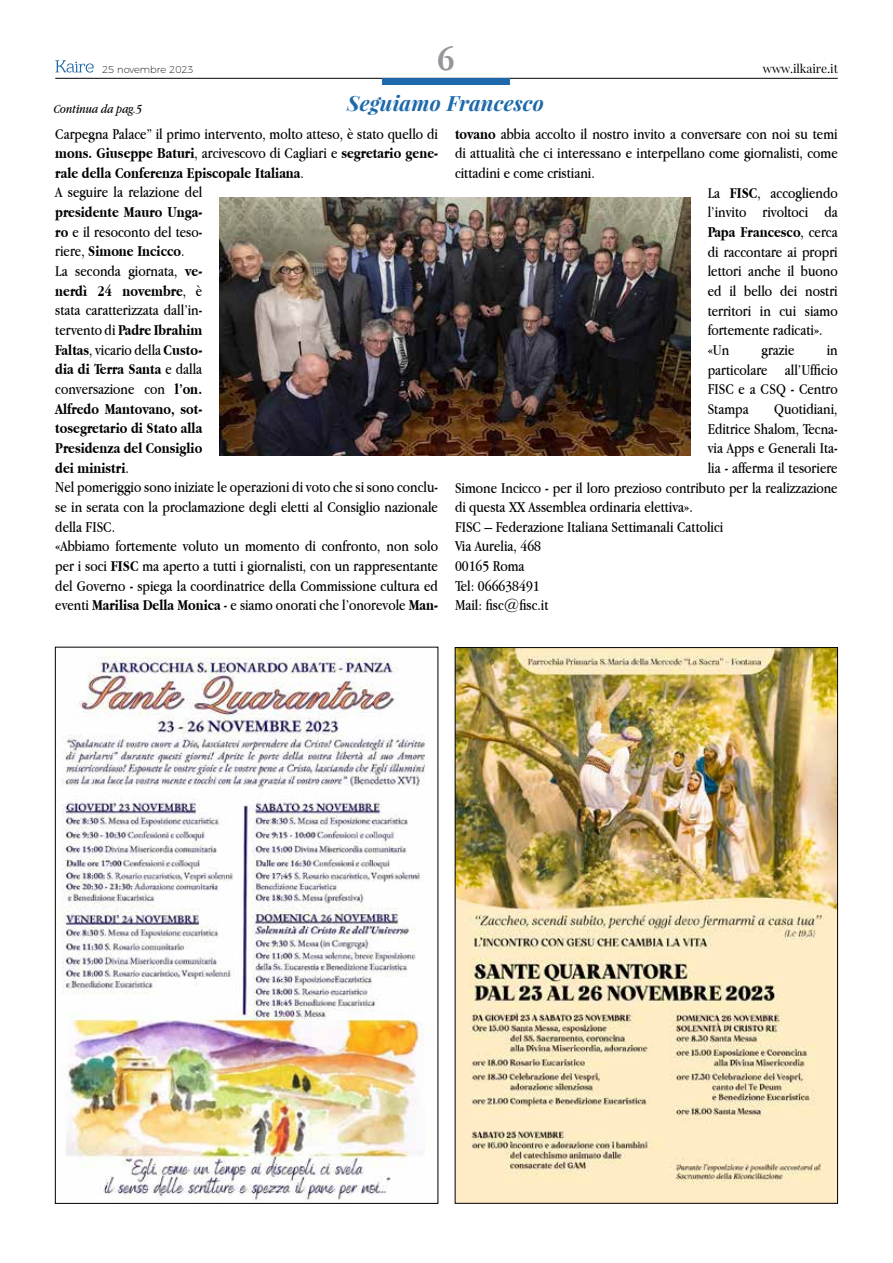
<style>
.page{position:relative;width:893px;height:1263px;background:#fff}
.page>*{position:absolute;margin:0;border:0;box-sizing:border-box;transform-origin:0 0}
.t1{font:700 37.5px "Garamond";color:#949699}
.t2{font:italic 700 21px "Playfair Display";letter-spacing:.01em;color:#1e69ab}
.t3{font:15.75px/19.6px "Apple Garamond";color:#000}
.t4{font:700 15.75px "Apple Garamond";color:#000}
.t5{font:italic 13.05px "Apple Garamond";color:#000}
.t6{font:12px "Playfair Display";color:#000}
.t7{font:200 9.9px "Montserrat";color:#000}
.s1{font-weight:700}
.s2{font-weight:400}
</style>
<div class="page">
<hr style="left:55px;top:78px;width:783px;height:1px;background:#000">
<div style="left:382px;top:78px;width:127px;height:7px;background:#1e69ab"></div>
<svg style="left:55px;top:60px;width:39px;height:13px"></svg>
<img style="left:61px;top:650px;width:364px;height:551px">
<img style="left:457px;top:649px;width:379px;height:552px">
<img style="left:219px;top:197px;width:472px;height:258px">
<p class="t7" style="left:102px;top:62px;width:93px">25 novembre 2023</p>
<h1 class="t1" style="left:437px;top:36px;width:19px">6</h1>
<p class="t6" style="left:763px;top:61px;width:77px">www.ilkaire.it</p>
<h2 class="t2" style="left:347px;top:89px;width:198px">Seguiamo Francesco</h2>
<p class="t3" style="left:55px;top:123px;width:384px">Carpegna Palace” il primo intervento, molto atteso, è stato quello di <span class="s1">mons. Giuseppe Baturi</span>, arcivescovo di Cagliari e <span class="s1">segretario gene&shy;rale della Conferenza Episcopale Italiana</span>.<br>A seguire la relazione del</p>
<p class="t3" style="left:55px;top:202px;width:384px"><span class="s1">presidente Mauro Unga-<br>ro</span> e il resoconto del teso-<br>riere, <span class="s1">Simone Incicco</span>.<br>La seconda giornata, <span class="s1">ve-<br>nerdì 24 novembre</span>, è<br>stata caratterizzata dall’in-<br>tervento di <span class="s1">Padre Ibrahim<br>Faltas</span>, vicario della <span class="s1">Custo-<br>dia di Terra Santa</span> e dalla<br>conversazione con <span class="s1">l’on.<br>Alfredo Mantovano, sot-<br>tosegretario di Stato alla<br>Presidenza del Consiglio<br>dei ministri</span>.<br>Nel pomeriggio sono iniziate le operazioni di voto che si sono conclu&shy;se in serata con la proclamazione degli eletti al Consiglio nazionale della FISC.<br>«Abbiamo fortemente voluto un momento di confronto, non solo per i soci <span class="s1">FISC</span> ma aperto a tutti i giornalisti, con un rappresentante del Governo - spiega la coordinatrice della Commissione cultura ed eventi <span class="s1">Marilisa Della Monica</span> - e siamo onorati che l’onorevole <span class="s1">Man-</span></p>
<p class="t5" style="left:54px;top:101px;width:90px">Continua da pag.5</p>
<p class="t3" style="left:455px;top:123px;width:384px"><span class="s1">tovano</span> abbia accolto il nostro invito a conversare con noi su temi</p>
<p class="t3" style="left:455px;top:143px;width:384px">di attualità che ci interessano e interpellano come giornalisti, come</p>
<p class="t3" style="left:455px;top:163px;width:141px">cittadini e come cristiani.</p>
<p class="t3" style="left:708px;top:182px;width:131px">La <span class="s1">FISC</span>, accogliendo</p>
<p class="t3" style="left:708px;top:202px;width:132px">l’invito rivoltoci da</p>
<p class="t4" style="left:708px;top:223px;width:132px">Papa Francesco<span class="s2">, cerca</span></p>
<p class="t3" style="left:708px;top:241px;width:131px">di raccontare ai propri</p>
<p class="t3" style="left:708px;top:261px;width:131px">lettori anche il buono</p>
<p class="t3" style="left:708px;top:281px;width:131px">ed il bello dei nostri</p>
<p class="t3" style="left:708px;top:300px;width:131px">territori in cui siamo</p>
<p class="t3" style="left:708px;top:320px;width:116px">fortemente radicati».</p>
<p class="t3" style="left:708px;top:340px;width:23px">«Un</p>
<p class="t3" style="left:761px;top:340px;width:34px">grazie</p>
<p class="t3" style="left:708px;top:340px;width:131px;text-align:justify;text-indent:119px">in particolare all’Ufficio FISC e a CSQ - Centro Stampa</p>
<p class="t3" style="left:774px;top:399px;width:65px">Quotidiani,</p>
<p class="t3" style="left:708px;top:418px;width:131px">Editrice Shalom, Tecna-</p>
<p class="t3" style="left:708px;top:438px;width:131px">via Apps e Generali Ita-</p>
<p class="t3" style="left:708px;top:458px;width:131px">lia - afferma il tesoriere</p>
<p class="t3" style="left:455px;top:477px;width:384px">Simone Incicco - per il loro prezioso contributo per la realizzazione</p>
<p class="t3" style="left:455px;top:497px;width:239px">di questa XX Assemblea ordinaria elettiva».</p>
<p class="t3" style="left:455px;top:517px;width:270px">FISC – Federazione Italiana Settimanali Cattolici</p>
<p class="t3" style="left:455px;top:536px;width:88px">Via Aurelia, 468</p>
<p class="t3" style="left:455px;top:556px;width:71px">00165 Roma</p>
<p class="t3" style="left:455px;top:576px;width:86px">Tel: 066638491</p>
<p class="t3" style="left:455px;top:595px;width:95px">Mail: fisc@fisc.it</p>
</div>
